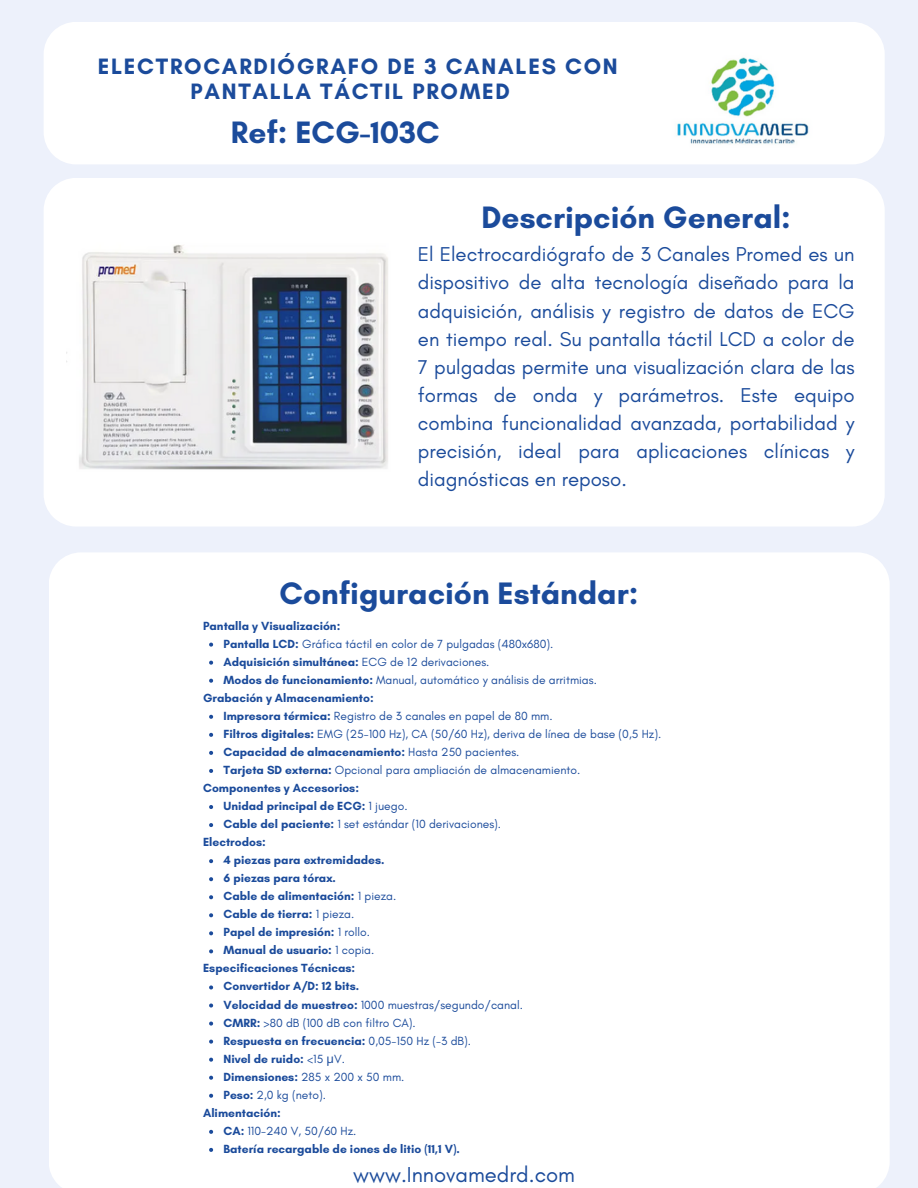
<style>
.page{position:relative;width:918px;height:1188px;background:#edf1fb}
.page>*{position:absolute;margin:0;border:0;box-sizing:border-box;transform-origin:0 0}
.t1{font:700 31.65px "Glacial Indifference";color:#1b4b9b}
.t2{font:700 31.5px "Glacial Indifference";color:#1b4b9b}
.t3{font:700 22.65px/24.9px "Glacial Indifference";letter-spacing:.075em;color:#1b4b9b}
.t4{font:22.05px "Glacial Indifference";color:#1b4b9b}
.t5{font:20.4px/28.2px "Glacial Indifference";color:#1b4b9b;text-align:justify}
.t6{font:700 12px "Glacial Indifference";color:#1b4b9b}
.t7{font:12px "Glacial Indifference";color:#1b4b9b}
.s1{font-weight:700}
.s2{font-weight:400}
.s3{font-family:"Noto Sans";font-weight:400}
</style>
<div class="page">
<div style="left:44px;top:22px;width:841px;height:142px;background:#fff"></div>
<div style="left:49px;top:553px;width:841px;height:635px;background:#fff"></div>
<div style="left:44px;top:178px;width:841px;height:348px;background:#fff"></div>
<img style="left:659px;top:31px;width:167px;height:124px">
<img style="left:66px;top:238px;width:332px;height:239px">
<svg style="left:209px;top:643px;width:4px;height:4px"></svg>
<svg style="left:209px;top:661px;width:4px;height:4px"></svg>
<svg style="left:209px;top:679px;width:4px;height:4px"></svg>
<svg style="left:209px;top:715px;width:4px;height:4px"></svg>
<svg style="left:209px;top:733px;width:4px;height:4px"></svg>
<svg style="left:209px;top:751px;width:4px;height:4px"></svg>
<svg style="left:209px;top:769px;width:4px;height:4px"></svg>
<svg style="left:209px;top:805px;width:4px;height:4px"></svg>
<svg style="left:209px;top:823px;width:4px;height:4px"></svg>
<svg style="left:209px;top:859px;width:4px;height:4px"></svg>
<svg style="left:209px;top:877px;width:4px;height:4px"></svg>
<svg style="left:209px;top:895px;width:4px;height:4px"></svg>
<svg style="left:209px;top:913px;width:4px;height:4px"></svg>
<svg style="left:209px;top:931px;width:4px;height:4px"></svg>
<svg style="left:209px;top:949px;width:4px;height:4px"></svg>
<svg style="left:209px;top:985px;width:4px;height:4px"></svg>
<svg style="left:209px;top:1004px;width:4px;height:4px"></svg>
<svg style="left:209px;top:1022px;width:4px;height:4px"></svg>
<svg style="left:209px;top:1040px;width:4px;height:4px"></svg>
<svg style="left:209px;top:1058px;width:4px;height:4px"></svg>
<svg style="left:209px;top:1076px;width:4px;height:4px"></svg>
<svg style="left:209px;top:1094px;width:4px;height:4px"></svg>
<svg style="left:209px;top:1130px;width:4px;height:4px"></svg>
<svg style="left:209px;top:1148px;width:4px;height:4px"></svg>
<p class="t3" style="left:191px;top:54px;width:429px;text-indent:-93px">ELECTROCARDIÓGRAFO DE 3 CANALES CON<br>PANTALLA TÁCTIL PROMED</p>
<p class="t2" style="left:231px;top:113px;width:210px">Ref: ECG-103C</p>
<p class="t2" style="left:482px;top:198px;width:311px">Descripción General:</p>
<p class="t5" style="left:418px;top:240px;width:438px">El Electrocardiógrafo de 3 Canales Promed es un dispositivo de alta tecnología diseñado para la adquisición, análisis y registro de datos de ECG en tiempo real. Su pantalla táctil LCD a color de 7 pulgadas permite una visualización clara de las formas de onda y parámetros. Este equipo combina funcionalidad avanzada, portabilidad y precisión, ideal para aplicaciones clínicas y diagnósticas en reposo.</p>
<p class="t1" style="left:280px;top:573px;width:360px">Configuración Estándar:</p>
<h1 class="t6" style="left:203px;top:618px;width:139px">Pantalla y Visualización:</h1>
<p class="t7" style="left:224px;top:636px;width:331px"><span class="s1">Pantalla LCD:</span> Gráfica táctil en color de 7 pulgadas (480x680).</p>
<p class="t6" style="left:224px;top:654px;width:267px">Adquisición simultánea: <span class="s2">ECG de 12 derivaciones.</span></p>
<h1 class="t7" style="left:224px;top:672px;width:375px"><span class="s1">Modos de funcionamiento:</span> Manual, automático y análisis de arritmias.</h1>
<h4 class="t6" style="left:203px;top:690px;width:172px">Grabación y Almacenamiento:</h4>
<h1 class="t7" style="left:224px;top:708px;width:331px"><span class="s1">Impresora térmica:</span> Registro de 3 canales en papel de 80 mm.</h1>
<h5 class="t7" style="left:224px;top:726px;width:439px"><span class="s1">Filtros digitales:</span> EMG (25-100 Hz), CA (50/60 Hz), deriva de línea de base (0,5 Hz).</h5>
<p class="t6" style="left:224px;top:744px;width:297px">Capacidad de almacenamiento: <span class="s2">Hasta 250 pacientes.</span></p>
<p class="t7" style="left:224px;top:763px;width:358px"><span class="s1">Tarjeta SD externa:</span> Opcional para ampliación de almacenamiento.</p>
<p class="t6" style="left:203px;top:781px;width:157px">Componentes y Accesorios:</p>
<h5 class="t6" style="left:224px;top:799px;width:186px">Unidad principal de ECG: <span class="s2">1 juego.</span></h5>
<p class="t7" style="left:224px;top:817px;width:279px"><span class="s1">Cable del paciente:</span> 1 set estándar (10 derivaciones).</p>
<p class="t6" style="left:203px;top:835px;width:64px">Electrodos:</p>
<p class="t6" style="left:224px;top:853px;width:163px">4 piezas para extremidades.</p>
<p class="t6" style="left:224px;top:871px;width:114px">6 piezas para tórax.</p>
<h5 class="t6" style="left:224px;top:889px;width:174px">Cable de alimentación: <span class="s2">1 pieza.</span></h5>
<p class="t6" style="left:224px;top:907px;width:132px">Cable de tierra: <span class="s2">1 pieza.</span></p>
<p class="t6" style="left:224px;top:925px;width:148px">Papel de impresión: <span class="s2">1 rollo.</span></p>
<h5 class="t6" style="left:224px;top:943px;width:152px">Manual de usuario: <span class="s2">1 copia.</span></h5>
<p class="t6" style="left:203px;top:961px;width:154px">Especificaciones Técnicas:</p>
<p class="t6" style="left:224px;top:979px;width:137px">Convertidor A/D: 12 bits.</p>
<p class="t7" style="left:224px;top:997px;width:301px"><span class="s1">Velocidad de muestreo:</span> 1000 muestras/segundo/canal.</p>
<p class="t7" style="left:224px;top:1015px;width:194px"><span class="s1">CMRR:</span> &gt;80 dB (100 dB con filtro CA).</p>
<p class="t6" style="left:224px;top:1033px;width:249px">Respuesta en frecuencia: <span class="s2">0,05-150 Hz (-3 dB).</span></p>
<p class="t6" style="left:224px;top:1051px;width:123px">Nivel de ruido: <span class="s2">&lt;15</span> <span class="s3">µ</span><span class="s2">V.</span></p>
<h5 class="t7" style="left:224px;top:1069px;width:182px"><span class="s1">Dimensiones:</span> 285 x 200 x 50 mm.</h5>
<p class="t7" style="left:224px;top:1087px;width:104px"><span class="s1">Peso:</span> 2,0 kg (neto).</p>
<p class="t6" style="left:203px;top:1105px;width:79px">Alimentación:</p>
<p class="t7" style="left:224px;top:1123px;width:135px"><span class="s1">CA:</span> 110-240 V, 50/60 Hz.</p>
<p class="t6" style="left:224px;top:1142px;width:238px">Batería recargable de iones de litio (11,1 V).</p>
<h5 class="t4" style="left:353px;top:1161px;width:223px">www.Innovamedrd.com</h5>
</div>
